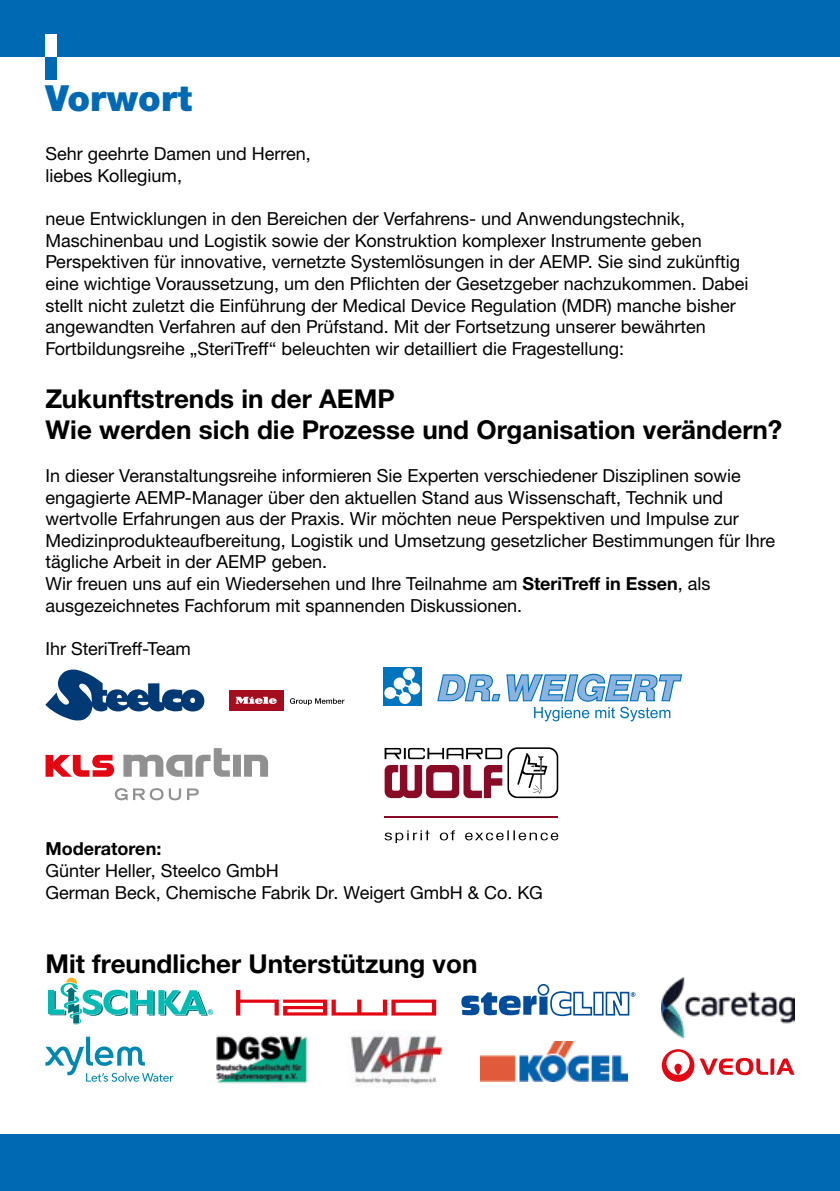
<style>
.page{position:relative;width:840px;height:1191px;background:#fff}
.page>*{position:absolute;margin:0;border:0;box-sizing:border-box;transform-origin:0 0}
.t1{font:900 36px "Helvetica Neue LTW1 G";color:#0069b4}
.t2{font:700 26px/31.2px "Helvetica Neue LTW1 G";color:#000}
.t3{font:18px/21.6px "Helvetica Neue LTW1 G";color:#000}
.t4{font:700 18px "Helvetica Neue LTW1 G";color:#000}
.s1{font-weight:700}
</style>
<div class="page">
<img style="left:216px;top:1035px;width:92px;height:49px">
<svg style="left:45px;top:1036px;width:128px;height:45px"></svg>
<div style="left:0;top:0;width:839px;height:57px;background:#0069b4"></div>
<div style="left:0;top:1134px;width:839px;height:57px;background:#0069b4"></div>
<div style="left:45px;top:34px;width:12px;height:23px;background:#fff"></div>
<div style="left:45px;top:57px;width:12px;height:22px;background:#0069b4"></div>
<svg style="left:45px;top:669px;width:159px;height:52px"></svg>
<div style="left:229px;top:690px;width:54px;height:21px;background:#a60d1f"></div>
<svg style="left:236px;top:696px;width:40px;height:8px"></svg>
<svg style="left:290px;top:698px;width:54px;height:7px"></svg>
<div style="left:383px;top:667px;width:38px;height:38px;background:#0075bf"></div>
<svg style="left:384px;top:668px;width:36px;height:36px"></svg>
<svg style="left:437px;top:673px;width:244px;height:48px"></svg>
<svg style="left:384px;top:830px;width:174px;height:12px"></svg>
<svg style="left:384px;top:747px;width:174px;height:51px"></svg>
<hr style="left:384px;top:816px;width:174px;height:2px;background:#880a26">
<svg style="left:115px;top:788px;width:48px;height:12px"></svg>
<svg style="left:169px;top:788px;width:12px;height:12px"></svg>
<svg style="left:187px;top:788px;width:12px;height:12px"></svg>
<svg style="left:46px;top:755px;width:68px;height:21px"></svg>
<svg style="left:123px;top:748px;width:145px;height:28px"></svg>
<svg style="left:236px;top:990px;width:200px;height:25px"></svg>
<svg style="left:48px;top:977px;width:165px;height:47px"></svg>
<svg style="left:461px;top:984px;width:174px;height:33px"></svg>
<img style="left:661px;top:977px;width:133px;height:60px">
<svg style="left:661px;top:1049px;width:133px;height:32px"></svg>
<img style="left:350px;top:1033px;width:93px;height:53px">
<img style="left:480px;top:1041px;width:147px;height:40px">
<h1 class="t1" style="left:45px;top:76px;width:148px">Vorwort</h1>
<p class="t3" style="left:45px;top:143px;width:267px">Sehr geehrte Damen und Herren, liebes Kollegium,</p>
<p class="t3" style="left:45px;top:208px;width:704px">neue Entwicklungen in den Bereichen der Verfahrens- und Anwendungstechnik, Maschinenbau und Logistik sowie der Konstruktion komplexer Instrumente geben Perspektiven für innovative, vernetzte Systemlösungen in der AEMP. Sie sind zukünftig eine wichtige Voraussetzung, um den Pflichten der Gesetzgeber nachzukommen. Dabei stellt nicht zuletzt die Einführung der Medical Device Regulation (MDR) manche bisher angewandten Verfahren auf den Prüfstand. Mit der Fortsetzung unserer bewährten Fortbildungsreihe „SteriTreff“ beleuchten wir detailliert die Fragestellung:</p>
<h2 class="t2" style="left:45px;top:382px;width:738px">Zukunftstrends in der AEMP<br>Wie werden sich die Prozesse und Organisation verändern?</h2>
<p class="t3" style="left:45px;top:465px;width:730px">In dieser Veranstaltungsreihe informieren Sie Experten verschiedener Disziplinen sowie engagierte AEMP-Manager über den aktuellen Stand aus Wissenschaft, Technik und wertvolle Erfahrungen aus der Praxis. Wir möchten neue Perspektiven und Impulse zur Medizinprodukteaufbereitung, Logistik und Umsetzung gesetzlicher Bestimmungen für Ihre tägliche Arbeit in der AEMP geben.<br>Wir freuen uns auf ein Wiedersehen und Ihre Teilnahme am <span class="s1">SteriTreff in Essen</span>, als ausgezeichnetes Fachforum mit spannenden Diskussionen.</p>
<p class="t3" style="left:45px;top:637px;width:147px">Ihr SteriTreff-Team</p>
<p class="t4" style="left:45px;top:838px;width:117px">Moderatoren:</p>
<p class="t3" style="left:45px;top:859px;width:498px">Günter Heller, Steelco GmbH<br>German Beck, Chemische Fabrik Dr. Weigert GmbH &amp; Co. KG</p>
<h2 class="t2" style="left:45px;top:948px;width:433px">Mit freundlicher Unterstützung von</h2>
</div>
